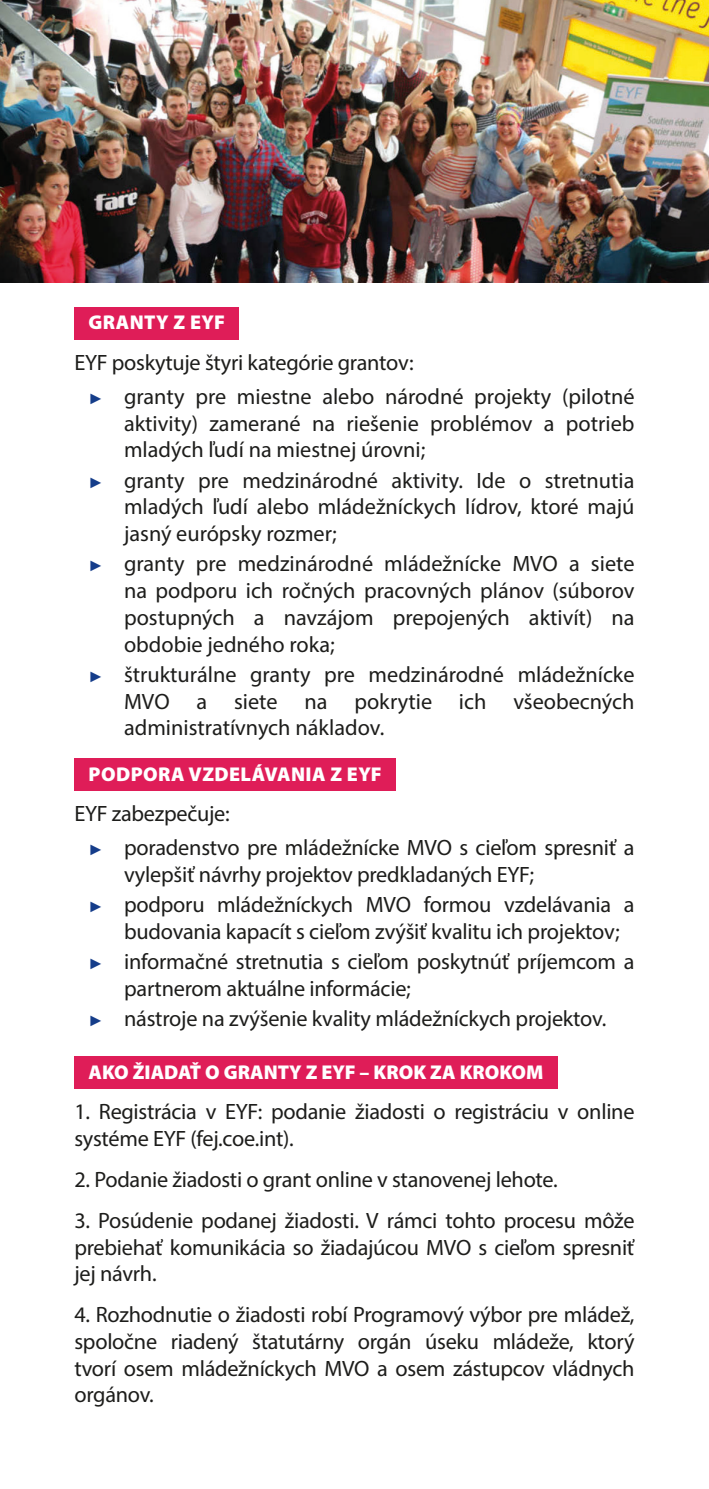
<style>
.page{position:relative;width:709px;height:1489px;background:#fff}
.page>*{position:absolute;margin:0;border:0;box-sizing:border-box;transform-origin:0 0}
.body{font:22.25px/26.8px "Myriad Pro";letter-spacing:-.01em;color:#1d1d1b;text-align:justify}
.t1{font:900 20px "Myriad Pro";color:#fff}
.t2{font:900 20px "Myriad Pro";letter-spacing:.02em;color:#fff}
.s1{font-family:"Arial";font-size:15px;color:#153d8a}
</style>
<div class="page">
<img style="left:0;top:0;width:709px;height:282px">
<div style="left:74px;top:307px;width:165px;height:33px;background:#df1d58"></div>
<div style="left:74px;top:758px;width:321px;height:33px;background:#df1d58"></div>
<div style="left:74px;top:1056px;width:483px;height:33px;background:#df1d58"></div>
<p class="t2" style="left:89px;top:309px;width:138px">GRANTY Z EYF</p>
<p class="body" style="left:74px;top:349px;width:341px">EYF poskytuje štyri kategórie grantov:</p>
<p class="body" style="left:124px;top:383px;width:512px;text-indent:-35px"><span class="s1">►</span> granty pre miestne alebo národné projekty (pilotné aktivity) zamerané na riešenie problémov a potrieb mladých ľudí na miestnej úrovni;</p>
<p class="body" style="left:124px;top:466px;width:512px;text-indent:-35px"><span class="s1">►</span> granty pre medzinárodné aktivity. Ide o stretnutia mladých ľudí alebo mládežníckych lídrov, ktoré majú jasný európsky rozmer;</p>
<p class="body" style="left:124px;top:550px;width:512px;text-indent:-35px"><span class="s1">►</span> granty pre medzinárodné mládežnícke MVO a siete na podporu ich ročných pracovných plánov (súborov postupných a navzájom prepojených aktivít) na obdobie jedného roka;</p>
<p class="body" style="left:124px;top:660px;width:512px;text-indent:-35px"><span class="s1">►</span> štrukturálne granty pre medzinárodné mládežnícke MVO a siete na pokrytie ich všeobecných administratívnych nákladov.</p>
<p class="t2" style="left:89px;top:760px;width:295px">PODPORA VZDELÁVANIA Z EYF</p>
<p class="body" style="left:74px;top:800px;width:157px">EYF zabezpečuje:</p>
<p class="body" style="left:124px;top:834px;width:512px;text-indent:-35px"><span class="s1">►</span> poradenstvo pre mládežnícke MVO s cieľom spresniť a vylepšiť návrhy projektov predkladaných EYF;</p>
<p class="body" style="left:124px;top:891px;width:512px;text-indent:-35px"><span class="s1">►</span> podporu mládežníckych MVO formou vzdelávania a budovania kapacít s cieľom zvýšiť kvalitu ich projektov;</p>
<p class="body" style="left:124px;top:947px;width:512px;text-indent:-35px"><span class="s1">►</span> informačné stretnutia s cieľom poskytnúť príjemcom a partnerom aktuálne informácie;</p>
<p class="body" style="left:89px;top:1004px;width:519px"><span class="s1">►</span> nástroje na zvýšenie kvality mládežníckych projektov.</p>
<p class="t1" style="left:89px;top:1058px;width:456px">AKO ŽIADAŤ O GRANTY Z EYF – KROK ZA KROKOM</p>
<p class="body" style="left:74px;top:1098px;width:561px">1. Registrácia v EYF: podanie žiadosti o registráciu v online systéme EYF (fej.coe.int).</p>
<p class="body" style="left:74px;top:1165px;width:485px">2. Podanie žiadosti o grant online v stanovenej lehote.</p>
<p class="body" style="left:74px;top:1206px;width:561px">3. Posúdenie podanej žiadosti. V rámci tohto procesu môže prebiehať komunikácia so žiadajúcou MVO s cieľom spresniť jej návrh.</p>
<p class="body" style="left:74px;top:1300px;width:561px">4. Rozhodnutie o žiadosti robí Programový výbor pre mládež, spoločne riadený štatutárny orgán úseku mládeže, ktorý tvorí osem mládežníckych MVO a osem zástupcov vládnych orgánov.</p>
</div>
